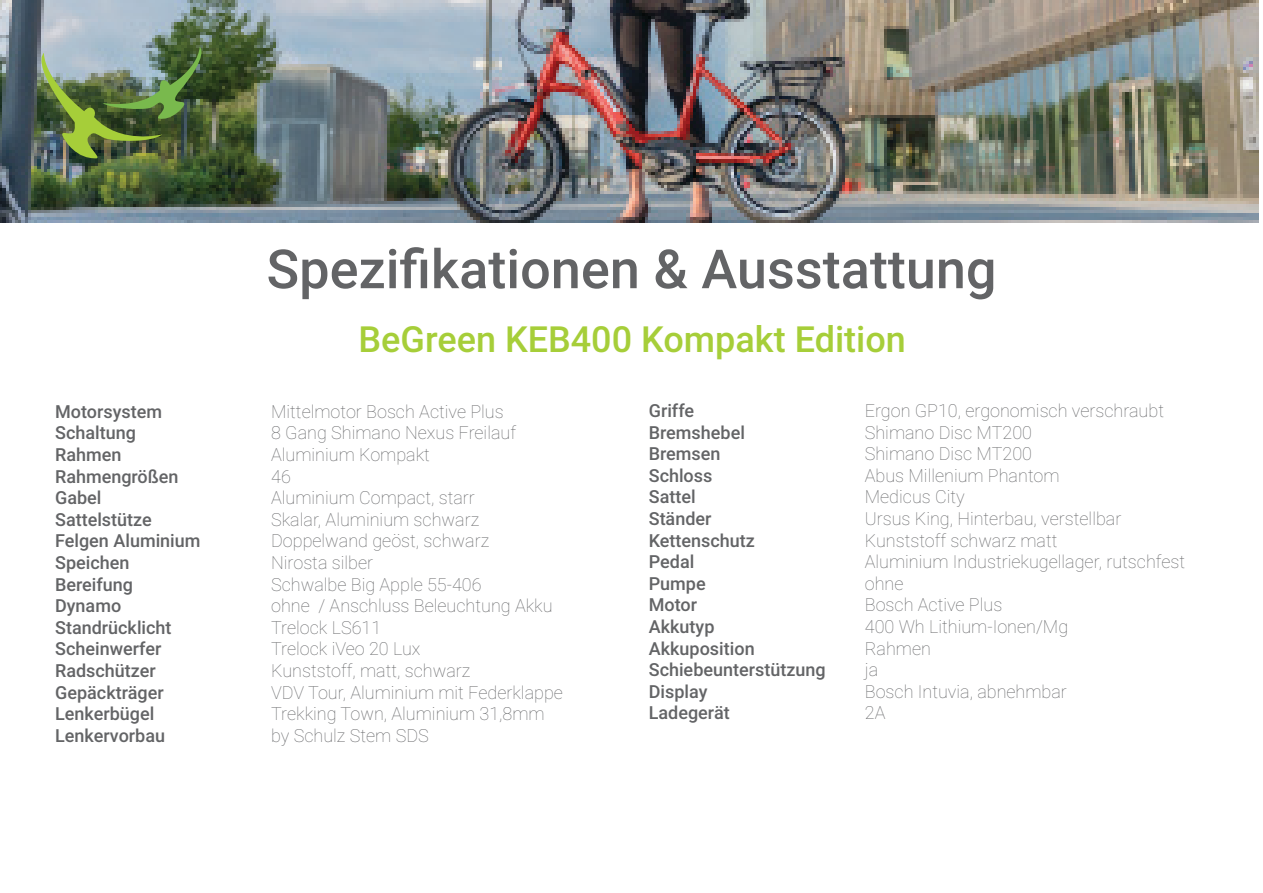
<style>
.page{position:relative;width:1263px;height:893px;background:#fff}
.page>*{position:absolute;margin:0;border:0;box-sizing:border-box;transform-origin:0 0}
.t1{font:500 54px "Roboto";color:#636466}
.t2{font:500 36px "Roboto";color:#a6ce39}
.t3{font:100 18px "Roboto";color:#636466}
.t4{font:500 18px "Roboto";color:#636466}
</style>
<div class="page">
<img style="left:0;top:0;width:1259px;height:223px">
<svg style="left:41px;top:47px;width:160px;height:111px"></svg>
<p class="t1" style="left:267px;top:231px;width:731px">Spezifikationen &amp; Ausstattung</p>
<p class="t2" style="left:359px;top:314px;width:549px">BeGreen KEB400 Kompakt Edition</p>
<p class="t4" style="left:55px;top:399px;width:108px">Motorsystem</p>
<p class="t3" style="left:271px;top:399px;width:234px">Mittelmotor Bosch Active Plus</p>
<p class="t4" style="left:55px;top:420px;width:82px">Schaltung</p>
<p class="t3" style="left:271px;top:420px;width:246px">8 Gang Shimano Nexus Freilauf</p>
<p class="t4" style="left:55px;top:442px;width:68px">Rahmen</p>
<p class="t3" style="left:271px;top:442px;width:160px">Aluminium Kompakt</p>
<p class="t4" style="left:55px;top:463px;width:125px">Rahmengrößen</p>
<p class="t3" style="left:271px;top:463px;width:21px">46</p>
<p class="t4" style="left:55px;top:485px;width:48px">Gabel</p>
<p class="t3" style="left:271px;top:485px;width:205px">Aluminium Compact, starr</p>
<p class="t4" style="left:55px;top:507px;width:98px">Sattelstütze</p>
<p class="t3" style="left:271px;top:507px;width:210px">Skalar, Aluminium schwarz</p>
<p class="t4" style="left:55px;top:528px;width:147px">Felgen Aluminium</p>
<p class="t3" style="left:271px;top:528px;width:220px">Doppelwand geöst, schwarz</p>
<p class="t4" style="left:55px;top:550px;width:76px">Speichen</p>
<p class="t3" style="left:271px;top:550px;width:103px">Nirosta silber</p>
<p class="t4" style="left:55px;top:571px;width:80px">Bereifung</p>
<p class="t3" style="left:271px;top:571px;width:212px">Schwalbe Big Apple 55-406</p>
<p class="t4" style="left:55px;top:593px;width:68px">Dynamo</p>
<p class="t3" style="left:271px;top:593px;width:283px">ohne / Anschluss Beleuchtung Akku</p>
<p class="t4" style="left:55px;top:615px;width:118px">Standrücklicht</p>
<p class="t3" style="left:271px;top:615px;width:112px">Trelock LS611</p>
<p class="t4" style="left:55px;top:636px;width:108px">Scheinwerfer</p>
<p class="t3" style="left:271px;top:636px;width:151px">Trelock iVeo 20 Lux</p>
<p class="t4" style="left:55px;top:658px;width:102px">Radschützer</p>
<p class="t3" style="left:271px;top:658px;width:201px">Kunststoff, matt, schwarz</p>
<p class="t4" style="left:55px;top:679px;width:110px">Gepäckträger</p>
<p class="t3" style="left:271px;top:679px;width:293px">VDV Tour, Aluminium mit Federklappe</p>
<p class="t4" style="left:55px;top:701px;width:101px">Lenkerbügel</p>
<p class="t3" style="left:271px;top:701px;width:275px">Trekking Town, Aluminium 31,8mm</p>
<p class="t4" style="left:55px;top:723px;width:111px">Lenkervorbau</p>
<p class="t3" style="left:271px;top:723px;width:159px">by Schulz Stem SDS</p>
<p class="t4" style="left:649px;top:398px;width:47px">Griffe</p>
<p class="t3" style="left:865px;top:398px;width:301px">Ergon GP10, ergonomisch verschraubt</p>
<p class="t4" style="left:649px;top:420px;width:98px">Bremshebel</p>
<p class="t3" style="left:865px;top:420px;width:169px">Shimano Disc MT200</p>
<p class="t4" style="left:649px;top:441px;width:73px">Bremsen</p>
<p class="t3" style="left:865px;top:441px;width:169px">Shimano Disc MT200</p>
<p class="t4" style="left:649px;top:463px;width:65px">Schloss</p>
<p class="t3" style="left:865px;top:463px;width:196px">Abus Millenium Phantom</p>
<p class="t4" style="left:649px;top:484px;width:48px">Sattel</p>
<p class="t3" style="left:865px;top:484px;width:101px">Medicus City</p>
<p class="t4" style="left:649px;top:506px;width:64px">Ständer</p>
<p class="t3" style="left:865px;top:506px;width:258px">Ursus King, Hinterbau, verstellbar</p>
<p class="t4" style="left:649px;top:528px;width:108px">Kettenschutz</p>
<p class="t3" style="left:865px;top:528px;width:194px">Kunststoff schwarz matt</p>
<p class="t4" style="left:649px;top:549px;width:47px">Pedal</p>
<p class="t3" style="left:865px;top:549px;width:322px">Aluminium Industriekugellager, rutschfest</p>
<p class="t4" style="left:649px;top:571px;width:58px">Pumpe</p>
<p class="t3" style="left:865px;top:571px;width:40px">ohne</p>
<p class="t4" style="left:649px;top:592px;width:50px">Motor</p>
<p class="t3" style="left:865px;top:592px;width:139px">Bosch Active Plus</p>
<p class="t4" style="left:649px;top:614px;width:67px">Akkutyp</p>
<p class="t3" style="left:865px;top:614px;width:205px">400 Wh Lithium-Ionen/Mg</p>
<p class="t4" style="left:649px;top:636px;width:107px">Akkuposition</p>
<p class="t3" style="left:865px;top:636px;width:68px">Rahmen</p>
<p class="t4" style="left:649px;top:657px;width:178px">Schiebeunterstützung</p>
<p class="t3" style="left:865px;top:657px;width:15px">ja</p>
<p class="t4" style="left:649px;top:679px;width:60px">Display</p>
<p class="t3" style="left:865px;top:679px;width:204px">Bosch Intuvia, abnehmbar</p>
<p class="t4" style="left:649px;top:700px;width:82px">Ladegerät</p>
<p class="t3" style="left:865px;top:700px;width:22px">2A</p>
</div>
